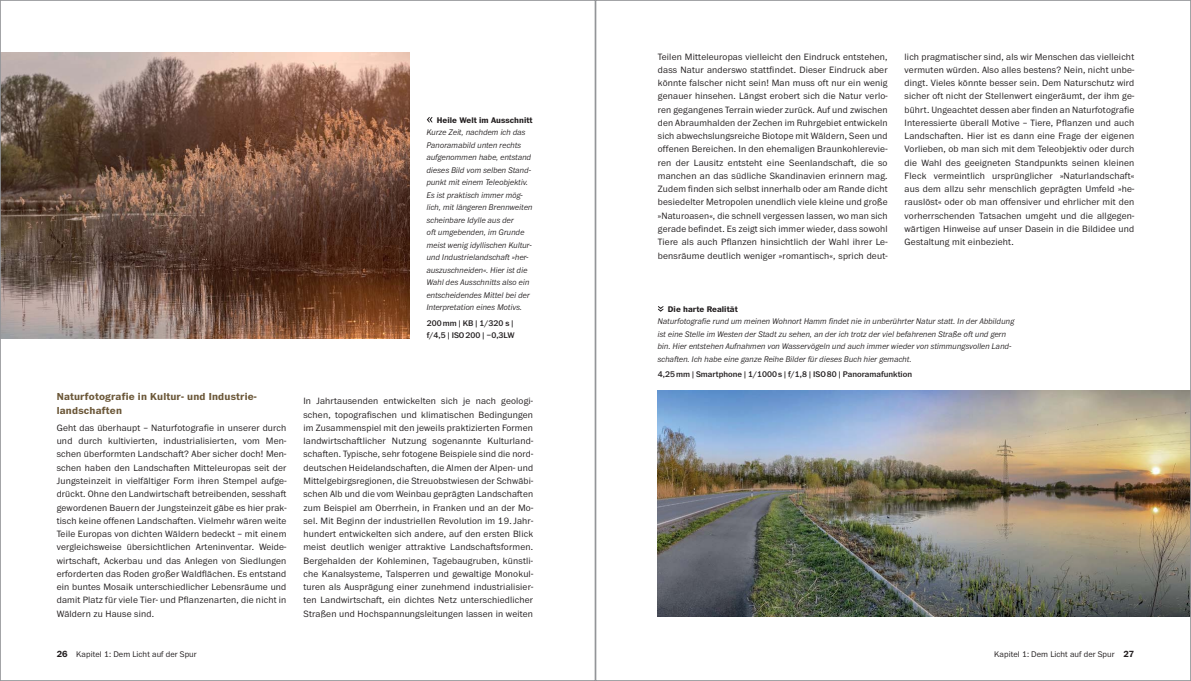
<style>
.page{position:relative;width:1191px;height:681px;background:#fff}
.page>*{position:absolute;margin:0;border:0;box-sizing:border-box;transform-origin:0 0}
.t1{font:700 10.5px/13.2px "Franklin ITC Pro";letter-spacing:.02em;color:#6c5839}
.t2{font:300 9.5px/13.2px "Franklin ITC Pro";letter-spacing:.02em;color:#231f20;text-align:justify}
.t3{font:italic 300 8.5px/12.5px "Franklin ITC Pro";letter-spacing:.015em;color:#231f20}
.t4{font:500 8.5px/12.5px "Franklin ITC Pro";color:#231f20}
.t5{font:300 8.5px "Franklin ITC Pro";letter-spacing:.01em;color:#231f20}
.t6{font:700 8.5px "Franklin ITC Pro";letter-spacing:.005em;color:#231f20}
.s1{font-weight:700;font-size:9.2px}
</style>
<div class="page">
<svg style="left:0;top:0;width:595px;height:680px"></svg>
<img style="left:595px;top:0;width:596px;height:680px">
<p class="t6" style="left:437px;top:116px;width:97px">Heile Welt im Ausschnitt</p>
<p class="t3" style="left:427px;top:126px;width:107px">Kurze Zeit, nachdem ich das<br>Panoramabild unten rechts aufgenommen habe, entstand dieses Bild vom selben Stand&shy;punkt mit einem Teleobjektiv.<br>Es ist praktisch immer mög&shy;lich, mit längeren Brennweiten scheinbare Idylle aus der<br>oft umgebenden, im Grunde meist wenig idyllischen Kultur&shy;und Industrielandschaft »her&shy;auszuschneiden«. Hier ist die<br>Wahl des Ausschnitts also ein entscheidendes Mittel bei der<br>Interpretation eines Motivs.</p>
<p class="t4" style="left:427px;top:317px;width:89px">200 mm | KB | 1/320 s | f/4,5 | ISO 200 | −0,3LW</p>
<p class="t1" style="left:57px;top:391px;width:202px">Naturfotografie in Kultur- und Industrie&shy;landschaften</p>
<p class="t2" style="left:57px;top:421px;width:231px">Geht das überhaupt – Naturfotografie in unserer durch und durch kultivierten, industrialisierten, vom Men&shy;schen überformten Landschaft? Aber sicher doch! Men&shy;schen haben den Landschaften Mitteleuropas seit der Jungsteinzeit in vielfältiger Form ihren Stempel aufge&shy;drückt. Ohne den Landwirtschaft betreibenden, sesshaft gewordenen Bauern der Jungsteinzeit gäbe es hier prak&shy;tisch keine offenen Landschaften. Vielmehr wären weite Teile Europas von dichten Wäldern bedeckt – mit einem vergleichsweise übersichtlichen Arteninventar. Weide&shy;wirtschaft, Ackerbau und das Anlegen von Siedlungen erforderten das Roden großer Waldflächen. Es entstand ein buntes Mosaik unterschiedlicher Lebensräume und damit Platz für viele Tier- und Pflanzenarten, die nicht in Wäldern zu Hause sind.</p>
<p class="t5" style="left:57px;top:650px;width:142px"><span class="s1">26</span> Kapitel 1: Dem Licht auf der Spur</p>
<p class="t2" style="left:303px;top:395px;width:231px">In Jahrtausenden entwickelten sich je nach geologi&shy;schen, topografischen und klimatischen Bedingungen im Zusammenspiel mit den jeweils praktizierten Formen landwirtschaftlicher Nutzung sogenannte Kulturland&shy;schaften. Typische, sehr fotogene Beispiele sind die nord&shy;deutschen Heidelandschaften, die Almen der Alpen- und Mittelgebirgsregionen, die Streuobstwiesen der Schwäbi&shy;schen Alb und die vom Weinbau geprägten Landschaften zum Beispiel am Oberrhein, in Franken und an der Mo&shy;sel. Mit Beginn der industriellen Revolution im 19. Jahr&shy;hundert entwickelten sich andere, auf den ersten Blick meist deutlich weniger attraktive Landschaftsformen.<br>Bergehalden der Kohleminen, Tagebaugruben, künstli&shy;che Kanalsysteme, Talsperren und gewaltige Monokul&shy;turen als Ausprägung einer zunehmend industrialisier&shy;ten Landwirtschaft, ein dichtes Netz unterschiedlicher Straßen und Hochspannungsleitungen lassen in weiten</p>
<p class="t2" style="left:658px;top:50px;width:231px">Teilen Mitteleuropas vielleicht den Eindruck entstehen, dass Natur anderswo stattfindet. Dieser Eindruck aber könnte falscher nicht sein! Man muss oft nur ein wenig genauer hinsehen. Längst erobert sich die Natur verlo&shy;ren gegangenes Terrain wieder zurück. Auf und zwischen den Abraumhalden der Zechen im Ruhrgebiet entwickeln sich abwechslungsreiche Biotope mit Wäldern, Seen und offenen Bereichen. In den ehemaligen Braunkohlerevie&shy;ren der Lausitz entsteht eine Seenlandschaft, die so manchen an das südliche Skandinavien erinnern mag.<br>Zudem finden sich selbst innerhalb oder am Rande dicht besiedelter Metropolen unendlich viele kleine und große »Naturoasen«, die schnell vergessen lassen, wo man sich gerade befindet. Es zeigt sich immer wieder, dass sowohl Tiere als auch Pflanzen hinsichtlich der Wahl ihrer Le&shy;bensräume deutlich weniger »romantisch«, sprich deut-</p>
<p class="t2" style="left:904px;top:50px;width:231px">lich pragmatischer sind, als wir Menschen das vielleicht vermuten würden. Also alles bestens? Nein, nicht unbe&shy;dingt. Vieles könnte besser sein. Dem Naturschutz wird sicher oft nicht der Stellenwert eingeräumt, der ihm ge&shy;bührt. Ungeachtet dessen aber finden an Naturfotografie Interessierte überall Motive – Tiere, Pflanzen und auch Landschaften. Hier ist es dann eine Frage der eigenen Vorlieben, ob man sich mit dem Teleobjektiv oder durch die Wahl des geeigneten Standpunkts seinen kleinen Fleck vermeintlich ursprünglicher »Naturlandschaft« aus dem allzu sehr menschlich geprägten Umfeld »he&shy;rauslöst« oder ob man offensiver und ehrlicher mit den vorherrschenden Tatsachen umgeht und die allgegen&shy;wärtigen Hinweise auf unser Dasein in die Bildidee und Gestaltung mit einbezieht.</p>
<p class="t6" style="left:668px;top:305px;width:71px">Die harte Realität</p>
<p class="t3" style="left:658px;top:315px;width:358px">Naturfotografie rund um meinen Wohnort Hamm findet nie in unberührter Natur statt. In der Abbildung ist eine Stelle im Westen der Stadt zu sehen, an der ich trotz der viel befahrenen Straße oft und gern bin. Hier entstehen Aufnahmen von Wasservögeln und auch immer wieder von stimmungsvollen Land&shy;schaften. Ich habe eine ganze Reihe Bilder für dieses Buch hier gemacht.</p>
<p class="t4" style="left:658px;top:368px;width:256px">4,25 mm | Smartphone | 1/1000 s | f/1,8 | ISO 80 | Panoramafunktion</p>
<p class="t5" style="left:994px;top:650px;width:142px">Kapitel 1: Dem Licht auf der Spur <span class="s1">27</span></p>
</div>
